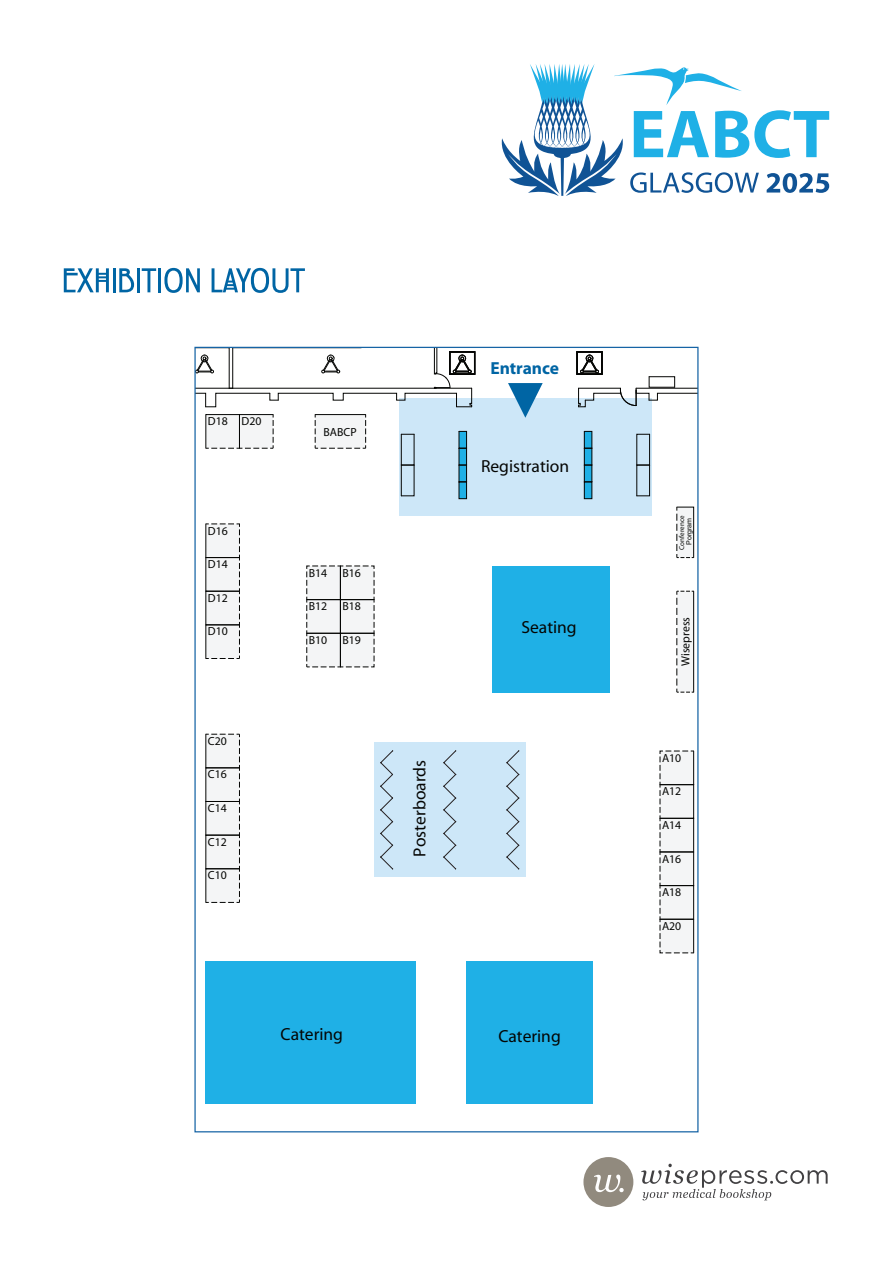
<style>
.page{position:relative;width:893px;height:1263px;background:#fff}
.page>*{position:absolute;margin:0;border:0;box-sizing:border-box;transform-origin:0 0}
.t1{font:17.55px "Myriad";color:#040503}
.t2{font:700 17.55px "Myriad";color:#0065a4}
.t3{font:11.7px "Myriad";color:#040503}
.t4{font:7.05px "Myriad";color:#040503}
.t5{font:7.05px "Arial";color:#040503}
</style>
<div class="page">
<div style="left:399px;top:398px;width:253px;height:117px;background:#cde7f8"></div>
<div style="left:374px;top:743px;width:151px;height:134px;background:#cde7f8"></div>
<div style="left:584px;top:482px;width:8px;height:17px;background:#1fb0e6"></div>
<div style="left:459px;top:482px;width:8px;height:17px;background:#1fb0e6"></div>
<div style="left:467px;top:961px;width:126px;height:143px;background:#1fb0e6"></div>
<div style="left:492px;top:566px;width:117px;height:126px;background:#1fb0e6"></div>
<div style="left:206px;top:961px;width:210px;height:143px;background:#1fb0e6"></div>
<svg style="left:636px;top:434px;width:14px;height:62px"></svg>
<svg style="left:205px;top:524px;width:35px;height:135px"></svg>
<div style="left:206px;top:591px;width:34px;height:34px;border:1px solid #040503"></div>
<svg style="left:205px;top:734px;width:35px;height:169px"></svg>
<svg style="left:677px;top:591px;width:17px;height:102px"></svg>
<svg style="left:584px;top:431px;width:8px;height:51px"></svg>
<div style="left:584px;top:482px;width:8px;height:17px;border:1px solid #040503"></div>
<div style="left:459px;top:482px;width:8px;height:17px;border:1px solid #040503"></div>
<svg style="left:660px;top:751px;width:34px;height:203px"></svg>
<hr style="left:660px;top:919px;width:34px;height:1px;background:#040503">
<svg style="left:676px;top:507px;width:18px;height:51px"></svg>
<svg style="left:306px;top:566px;width:69px;height:102px"></svg>
<svg style="left:196px;top:349px;width:280px;height:147px"></svg>
<svg style="left:577px;top:351px;width:120px;height:56px"></svg>
<svg style="left:508px;top:383px;width:35px;height:35px"></svg>
<svg style="left:380px;top:750px;width:13px;height:120px"></svg>
<svg style="left:443px;top:750px;width:13px;height:120px"></svg>
<svg style="left:506px;top:750px;width:14px;height:120px"></svg>
<div style="left:583px;top:1157px;width:50px;height:50px;background:#918a7e;border-radius:50%"></div>
<svg style="left:594px;top:1174px;width:30px;height:18px"></svg>
<svg style="left:641px;top:1164px;width:187px;height:36px"></svg>
<svg style="left:64px;top:268px;width:45px;height:24px"></svg>
<hr style="left:113px;top:268px;width:3px;height:24px;background:#0065a4">
<svg style="left:119px;top:268px;width:15px;height:24px"></svg>
<hr style="left:137px;top:268px;width:3px;height:24px;background:#0065a4">
<svg style="left:142px;top:268px;width:14px;height:24px"></svg>
<hr style="left:158px;top:268px;width:3px;height:24px;background:#0065a4">
<svg style="left:164px;top:268px;width:36px;height:25px"></svg>
<svg style="left:212px;top:268px;width:93px;height:25px"></svg>
<svg style="left:502px;top:64px;width:327px;height:132px"></svg>
<p class="t3" style="left:208px;top:417px;width:21px">D18</p>
<p class="t3" style="left:241px;top:417px;width:21px">D20</p>
<p class="t3" style="left:208px;top:526px;width:21px">D16</p>
<p class="t3" style="left:208px;top:560px;width:21px">D14</p>
<p class="t3" style="left:208px;top:593px;width:21px">D12</p>
<p class="t3" style="left:208px;top:627px;width:21px">D10</p>
<p class="t3" style="left:208px;top:736px;width:20px">C20</p>
<p class="t3" style="left:208px;top:770px;width:20px">C16</p>
<p class="t3" style="left:208px;top:804px;width:20px">C14</p>
<p class="t3" style="left:208px;top:837px;width:20px">C12</p>
<p class="t3" style="left:208px;top:871px;width:20px">C10</p>
<p class="t3" style="left:324px;top:427px;width:35px">BABCP</p>
<p class="t3" style="left:309px;top:568px;width:20px">B14</p>
<p class="t3" style="left:309px;top:602px;width:20px">B12</p>
<p class="t3" style="left:309px;top:635px;width:20px">B10</p>
<p class="t3" style="left:342px;top:568px;width:20px">B16</p>
<p class="t3" style="left:342px;top:602px;width:20px">B18</p>
<p class="t3" style="left:342px;top:635px;width:20px">B19</p>
<h1 class="t1" style="left:413px;top:856px;width:98px;rotate:-90deg">Posterboards</h1>
<h1 class="t2" style="left:490px;top:361px;width:70px">Entrance</h1>
<h1 class="t1" style="left:481px;top:459px;width:90px">Registration</h1>
<h1 class="t1" style="left:522px;top:621px;width:57px">Seating</h1>
<h1 class="t1" style="left:281px;top:1027px;width:64px">Catering</h1>
<h1 class="t1" style="left:498px;top:1029px;width:64px">Catering</h1>
<p class="t4" style="left:679px;top:550px;width:35px;rotate:-90deg">Conference</p>
<p class="t5" style="left:684px;top:545px;width:29px;rotate:-90deg">Porgram</p>
<p class="t3" style="left:681px;top:666px;width:51px;rotate:-90deg">Wisepress</p>
<p class="t3" style="left:662px;top:753px;width:21px">A10</p>
<p class="t3" style="left:662px;top:787px;width:21px">A12</p>
<p class="t3" style="left:662px;top:820px;width:21px">A14</p>
<p class="t3" style="left:662px;top:854px;width:21px">A16</p>
<p class="t3" style="left:662px;top:888px;width:21px">A18</p>
<p class="t3" style="left:662px;top:921px;width:21px">A20</p>
</div>
